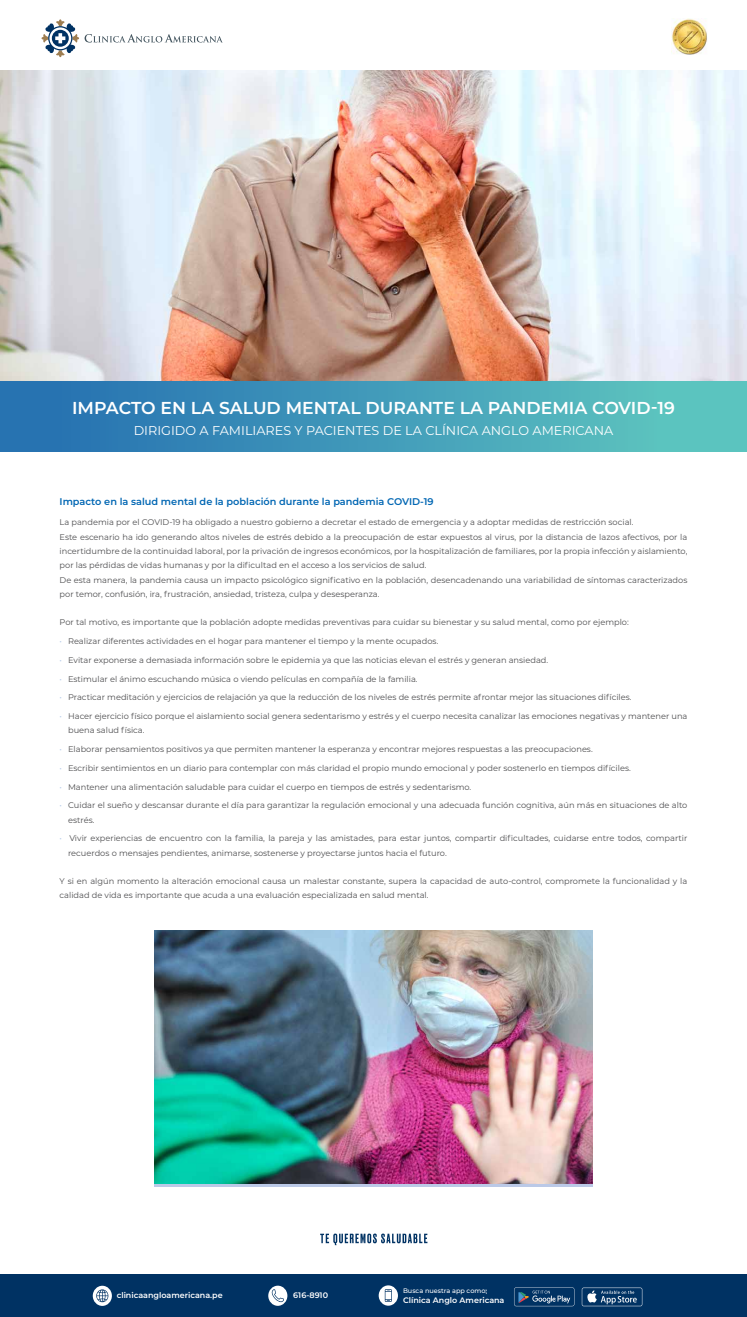
<style>
.page{position:relative;width:747px;height:1317px;background:#fff}
.page>*{position:absolute;margin:0;border:0;box-sizing:border-box;transform-origin:0 0}
.t1{font:600 17.25px "Montserrat";color:#fff}
.t2{font:12.75px "Montserrat";color:#fff}
.t3{font:600 9.75px "Montserrat";color:#0066b3}
.t4{font:8.25px/14.2px "Montserrat";color:#4d4d4f}
.t5{font:600 7.95px "Montserrat";color:#fff}
.t6{font:500 6.52px "Montserrat";color:#fff}
.s1{color:#aec5e7}
.s2{font-size:6.9px}
</style>
<div class="page">
<img style="left:0;top:70px;width:746px;height:311px">
<svg style="left:41px;top:19px;width:182px;height:38px"></svg>
<div style="left:0;top:381px;width:746px;height:71px;background:linear-gradient(to right,#236cb1,#61cbc1)"></div>
<img style="left:154px;top:930px;width:438px;height:254px">
<hr style="left:154px;top:1184px;width:438px;height:2px;background:#bbc9e7">
<img style="left:671px;top:19px;width:36px;height:36px">
<div style="left:0;top:1274px;width:746px;height:42px;background:#003263"></div>
<svg style="left:93px;top:1285px;width:19px;height:20px"></svg>
<svg style="left:96px;top:1289px;width:12px;height:13px"></svg>
<svg style="left:268px;top:1285px;width:19px;height:20px"></svg>
<svg style="left:271px;top:1289px;width:13px;height:13px"></svg>
<svg style="left:378px;top:1285px;width:20px;height:20px"></svg>
<svg style="left:384px;top:1289px;width:7px;height:12px"></svg>
<svg style="left:581px;top:1287px;width:61px;height:19px"></svg>
<svg style="left:514px;top:1287px;width:60px;height:19px"></svg>
<svg style="left:320px;top:1233px;width:107px;height:12px"></svg>
<h1 class="t1" style="left:72px;top:396px;width:604px">IMPACTO EN LA SALUD MENTAL DURANTE LA PANDEMIA COVID-19</h1>
<h2 class="t2" style="left:134px;top:422px;width:481px">DIRIGIDO A FAMILIARES Y PACIENTES DE LA CLÍNICA ANGLO AMERICANA</h2>
<p class="t3" style="left:60px;top:495px;width:375px">Impacto en la salud mental de la población durante la pandemia COVID-19</p>
<p class="t4" style="left:60px;top:515px;width:629px">La pandemia por el COVID-19 ha obligado a nuestro gobierno a decretar el estado de emergencia y a adoptar medidas de restricción social.<br>Este escenario ha ido generando altos niveles de estrés debido a la preocupación de estar expuestos al virus, por la distancia de lazos afectivos, por la incertidumbre de la continuidad laboral, por la privación de ingresos económicos, por la hospitalización de familiares, por la propia infección y aislamiento, por las pérdidas de vidas humanas y por la dificultad en el acceso a los servicios de salud.<br>De esta manera, la pandemia causa un impacto psicológico significativo en la población, desencadenando una variabilidad de síntomas caracterizados por temor, confusión, ira, frustración, ansiedad, tristeza, culpa y desesperanza.</p>
<p class="t4" style="left:60px;top:615px;width:570px">Por tal motivo, es importante que la población adopte medidas preventivas para cuidar su bienestar y su salud mental, como por ejemplo:</p>
<p class="t4" style="left:60px;top:633px;width:380px"><span class="s1">•</span> Realizar diferentes actividades en el hogar para mantener el tiempo y la mente ocupados.</p>
<p class="t4" style="left:60px;top:652px;width:490px"><span class="s1">•</span> Evitar exponerse a demasiada información sobre le epidemia ya que las noticias elevan el estrés y generan ansiedad.</p>
<p class="t4" style="left:60px;top:671px;width:359px"><span class="s1">•</span> Estimular el ánimo escuchando música o viendo películas en compañía de la familia.</p>
<p class="t4" style="left:60px;top:690px;width:573px"><span class="s1">•</span> Practicar meditación y ejercicios de relajación ya que la reducción de los niveles de estrés permite afrontar mejor las situaciones difíciles.</p>
<p class="t4" style="left:68px;top:708px;width:620px;text-indent:-9px"><span class="s1">•</span> Hacer ejercicio físico porque el aislamiento social genera sedentarismo y estrés y el cuerpo necesita canalizar las emociones negativas y mantener una buena salud física.</p>
<p class="t4" style="left:60px;top:741px;width:534px"><span class="s1">•</span> Elaborar pensamientos positivos ya que permiten mantener la esperanza y encontrar mejores respuestas a las preocupaciones.</p>
<p class="t4" style="left:60px;top:760px;width:572px"><span class="s1">•</span> Escribir sentimientos en un diario para contemplar con más claridad el propio mundo emocional y poder sostenerlo en tiempos difíciles.</p>
<p class="t4" style="left:60px;top:779px;width:413px"><span class="s1">•</span> Mantener una alimentación saludable para cuidar el cuerpo en tiempos de estrés y sedentarismo.</p>
<p class="t4" style="left:68px;top:798px;width:620px;text-indent:-9px"><span class="s1">•</span> Cuidar el sueño y descansar durante el día para garantizar la regulación emocional y una adecuada función cognitiva, aún más en situaciones de alto estrés.</p>
<p class="t4" style="left:68px;top:831px;width:620px;text-indent:-9px"><span class="s1">•</span> Vivir experiencias de encuentro con la familia, la pareja y las amistades, para estar juntos, compartir dificultades, cuidarse entre todos, compartir recuerdos o mensajes pendientes, animarse, sostenerse y proyectarse juntos hacia el futuro.</p>
<p class="t4" style="left:60px;top:873px;width:629px">Y si en algún momento la alteración emocional causa un malestar constante, supera la capacidad de auto-control, compromete la funcionalidad y la calidad de vida es importante que acuda a una evaluación especializada en salud mental.</p>
<p class="t5" style="left:117px;top:1289px;width:107px">clinicaangloamericana.pe</p>
<p class="t5" style="left:293px;top:1289px;width:36px">616-8910</p>
<p class="t6" style="left:403px;top:1286px;width:86px">Busca nuestra app como:<span class="s2">:</span></p>
<p class="t5" style="left:403px;top:1294px;width:103px">Clínica Anglo Americana</p>
</div>
